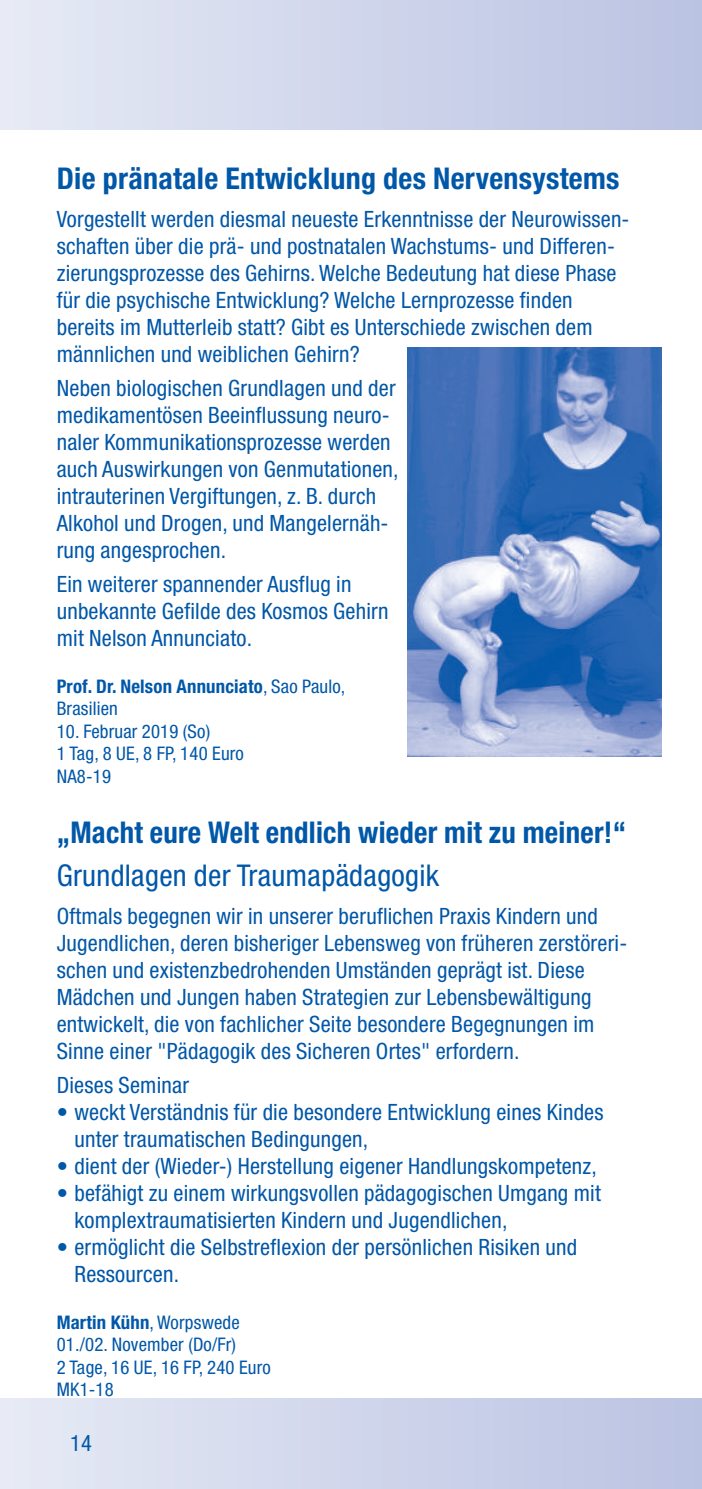
<style>
.page{position:relative;width:702px;height:1489px;background:#fff}
.page>*{position:absolute;margin:0;border:0;box-sizing:border-box;transform-origin:0 0}
.t1{font:700 condensed 30px "Helvetica Neue";letter-spacing:.01em;color:#0157a8;scale:.96 1}
.t2{font:700 condensed 30px "Helvetica Neue";letter-spacing:.01em;color:#0157a8}
.t3{font:condensed 30px "Helvetica Neue";letter-spacing:.01em;color:#0157a8}
.t4{font:condensed 22.5px/27px "Helvetica Neue";letter-spacing:.01em;color:#0157a8}
.t5{font:condensed 18.75px/22.5px "Helvetica Neue";letter-spacing:.01em;color:#0157a8}
.t6{font:700 condensed 18.75px/22.5px "Helvetica Neue";letter-spacing:.01em;color:#0157a8}
.s1{font-weight:400}
.s2{font-weight:700}
</style>
<div class="page">
<div style="left:0;top:0;width:702px;height:129px;background:linear-gradient(to right,#e7eaf5,#bac3e2)"></div>
<div style="left:0;top:1397px;width:702px;height:91px;background:linear-gradient(to right,#e7eaf5,#bac3e2)"></div>
<img style="left:407px;top:347px;width:254px;height:409px">
<h1 class="t2" style="left:57px;top:167px;width:564px">Die pränatale Entwicklung des Nervensystems</h1>
<p class="t4" style="left:57px;top:207px;width:574px">Vorgestellt werden diesmal neueste Erkenntnisse der Neurowissen&shy;schaften über die prä- und postnatalen Wachstums- und Differen&shy;zierungsprozesse des Gehirns. Welche Bedeutung hat diese Phase für die psychische Entwicklung? Welche Lernprozesse finden bereits im Mutterleib statt? Gibt es Unterschiede zwischen dem männlichen und weiblichen Gehirn?</p>
<p class="t4" style="left:57px;top:376px;width:343px">Neben biologischen Grundlagen und der medikamentösen Beeinflussung neuro&shy;naler Kommunikationsprozesse werden auch Auswirkungen von Genmutationen, intrauterinen Vergiftungen, z. B. durch Alkohol und Drogen, und Mangelernäh&shy;rung angesprochen.</p>
<p class="t4" style="left:57px;top:572px;width:333px">Ein weiterer spannender Ausflug in unbekannte Gefilde des Kosmos Gehirn mit Nelson Annunciato.</p>
<p class="t6" style="left:57px;top:676px;width:290px">Prof. Dr. Nelson Annunciato<span class="s1">, Sao Paulo,<br>Brasilien</span></p>
<p class="t5" style="left:57px;top:721px;width:189px">10. Februar 2019 (So)<br>1 Tag, 8 UE, 8 FP, 140 Euro<br>NA8-19</p>
<h1 class="t1" style="left:57px;top:821px;width:594px">„Macht eure Welt endlich wieder mit zu meiner!“</h1>
<h1 class="t3" style="left:57px;top:864px;width:384px">Grundlagen der Traumapädagogik</h1>
<p class="t4" style="left:57px;top:904px;width:572px">Oftmals begegnen wir in unserer beruflichen Praxis Kindern und Jugendlichen, deren bisheriger Lebensweg von früheren zerstöreri&shy;schen und existenzbedrohenden Umständen geprägt ist. Diese Mädchen und Jungen haben Strategien zur Lebensbewältigung entwickelt, die von fachlicher Seite besondere Begegnungen im Sinne einer "Pädagogik des Sicheren Ortes" erfordern.</p>
<p class="t4" style="left:57px;top:1073px;width:134px">Dieses Seminar</p>
<p class="t4" style="left:74px;top:1100px;width:530px;text-indent:-18px"><span class="s2">•</span> weckt Verständnis für die besondere Entwicklung eines Kindes unter traumatischen Bedingungen,</p>
<p class="t4" style="left:57px;top:1154px;width:541px"><span class="s2">•</span> dient der (Wieder-) Herstellung eigener Handlungskompetenz,</p>
<p class="t4" style="left:74px;top:1181px;width:528px;text-indent:-18px"><span class="s2">•</span> befähigt zu einem wirkungsvollen pädagogischen Umgang mit komplextraumatisierten Kindern und Jugendlichen,</p>
<p class="t4" style="left:74px;top:1235px;width:504px;text-indent:-18px"><span class="s2">•</span> ermöglicht die Selbstreflexion der persönlichen Risiken und<br>Ressourcen.</p>
<p class="t5" style="left:57px;top:1312px;width:215px"><span class="s2">Martin Kühn</span>, Worpswede<br>01./02. November (Do/Fr)<br>2 Tage, 16 UE, 16 FP, 240 Euro<br>MK1-18</p>
<p class="t4" style="left:70px;top:1430px;width:23px">14</p>
</div>
